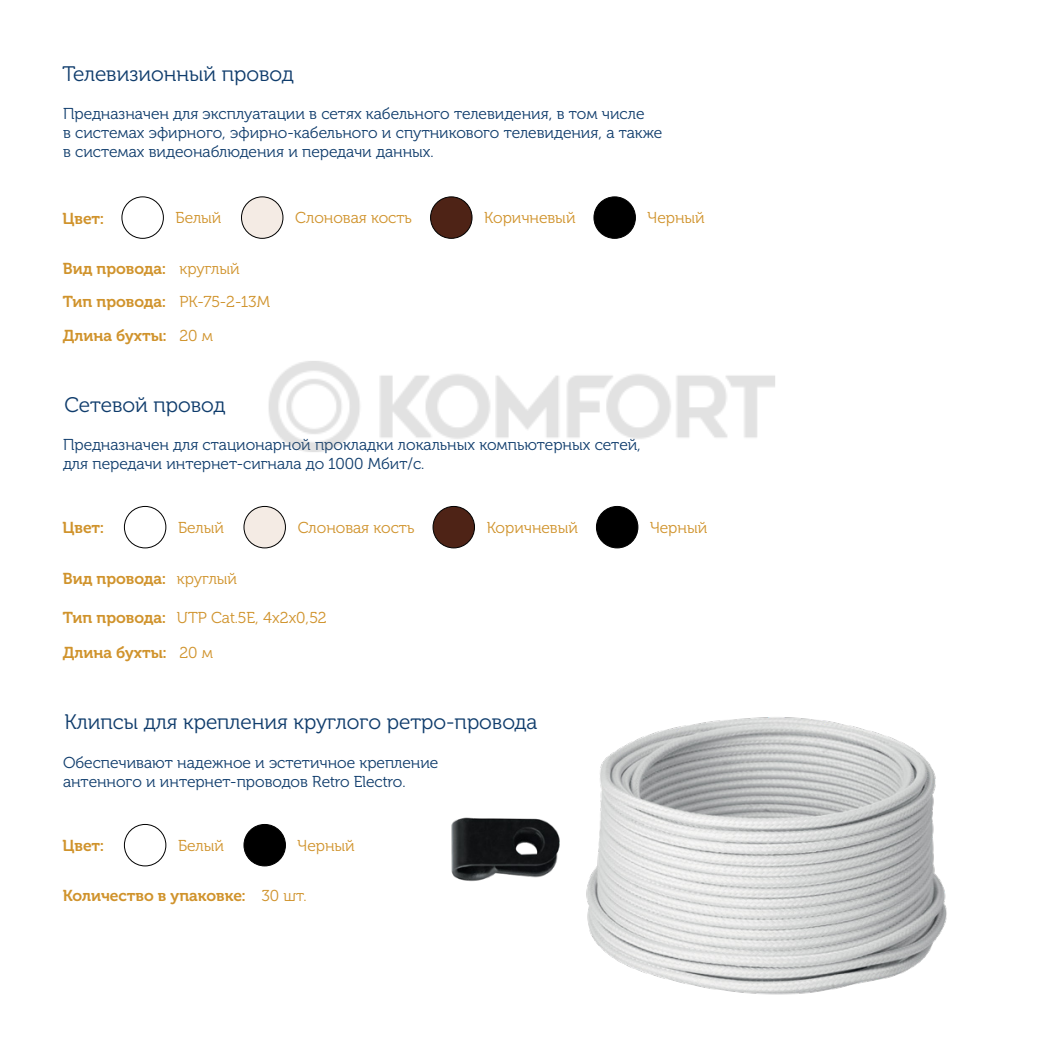
<style>
.page{position:relative;width:1042px;height:1042px;background:#fff}
.page>*{position:absolute;margin:0;border:0;box-sizing:border-box;transform-origin:0 0}
.t1{font:21px "Museo Cyrl 300";color:#0f3c6c}
.t2{font:15.75px/18.9px "Museo Cyrl 300";color:#0f3c6c}
.t3{font:15.75px "Museo Cyrl 300";color:#d0932c}
.t4{font:15.75px "Museo Cyrl 700";color:#d0932c}
</style>
<div class="page">
<img style="left:586px;top:717px;width:361px;height:278px">
<div style="left:122px;top:197px;width:42px;height:41px;border:1px solid #000;border-radius:50%"></div>
<div style="left:124px;top:506px;width:42px;height:42px;border:1px solid #000;border-radius:50%"></div>
<div style="left:124px;top:824px;width:42px;height:42px;border:1px solid #000;border-radius:50%"></div>
<div style="left:241px;top:197px;width:42px;height:41px;background:#f4ebe4;border-radius:50%"></div>
<div style="left:241px;top:197px;width:42px;height:41px;border:1px solid #000;border-radius:50%"></div>
<div style="left:244px;top:506px;width:41px;height:42px;background:#f4ebe4;border-radius:50%"></div>
<div style="left:244px;top:506px;width:42px;height:42px;border:1px solid #000;border-radius:50%"></div>
<div style="left:430px;top:197px;width:42px;height:41px;background:#4e2316;border-radius:50%"></div>
<div style="left:430px;top:197px;width:42px;height:41px;border:1px solid #000;border-radius:50%"></div>
<div style="left:433px;top:506px;width:41px;height:42px;background:#4e2316;border-radius:50%"></div>
<div style="left:433px;top:506px;width:42px;height:42px;border:1px solid #000;border-radius:50%"></div>
<div style="left:594px;top:197px;width:41px;height:41px;background:#000;border-radius:50%"></div>
<div style="left:594px;top:197px;width:41px;height:41px;border:1px solid #000;border-radius:50%"></div>
<div style="left:596px;top:506px;width:42px;height:42px;background:#000;border-radius:50%"></div>
<div style="left:596px;top:506px;width:42px;height:42px;border:1px solid #000;border-radius:50%"></div>
<div style="left:244px;top:824px;width:41px;height:42px;background:#000;border-radius:50%"></div>
<div style="left:244px;top:824px;width:42px;height:42px;border:1px solid #000;border-radius:50%"></div>
<img style="left:451px;top:817px;width:109px;height:65px">
<img style="left:268px;top:361px;width:507px;height:91px">
<h1 class="t1" style="left:63px;top:62px;width:233px">Телевизионный провод</h1>
<p class="t2" style="left:63px;top:104px;width:601px">Предназначен для эксплуатации в сетях кабельного телевидения, в том числе<br>в системах эфирного, эфирно-кабельного и спутникового телевидения, а также в системах видеонаблюдения и передачи данных.</p>
<p class="t4" style="left:63px;top:209px;width:43px">Цвет:</p>
<p class="t3" style="left:176px;top:209px;width:47px">Белый</p>
<p class="t3" style="left:295px;top:209px;width:118px">Слоновая кость</p>
<p class="t3" style="left:484px;top:209px;width:93px">Коричневый</p>
<p class="t3" style="left:647px;top:209px;width:59px">Черный</p>
<p class="t4" style="left:63px;top:260px;width:104px">Вид провода:</p>
<p class="t3" style="left:179px;top:260px;width:62px">круглый</p>
<p class="t4" style="left:63px;top:293px;width:104px">Тип провода:</p>
<p class="t3" style="left:179px;top:293px;width:92px">РК-75-2-13М</p>
<p class="t4" style="left:63px;top:327px;width:105px">Длина бухты:</p>
<p class="t3" style="left:179px;top:327px;width:35px">20 м</p>
<h1 class="t1" style="left:64px;top:393px;width:162px">Сетевой провод</h1>
<p class="t2" style="left:63px;top:436px;width:579px">Предназначен для стационарной прокладки локальных компьютерных сетей, для передачи интернет-сигнала до 1000 Мбит/с.</p>
<p class="t4" style="left:63px;top:519px;width:43px">Цвет:</p>
<p class="t3" style="left:178px;top:519px;width:47px">Белый</p>
<p class="t3" style="left:298px;top:519px;width:118px">Слоновая кость</p>
<p class="t3" style="left:487px;top:519px;width:93px">Коричневый</p>
<p class="t3" style="left:650px;top:519px;width:59px">Черный</p>
<p class="t4" style="left:63px;top:570px;width:104px">Вид провода:</p>
<p class="t3" style="left:177px;top:570px;width:62px">круглый</p>
<p class="t4" style="left:63px;top:608px;width:104px">Тип провода:</p>
<p class="t3" style="left:177px;top:609px;width:151px">UTP Cat.5E, 4x2x0,52</p>
<p class="t4" style="left:63px;top:644px;width:105px">Длина бухты:</p>
<p class="t3" style="left:179px;top:644px;width:35px">20 м</p>
<h1 class="t1" style="left:64px;top:711px;width:474px">Клипсы для крепления круглого ретро-провода</h1>
<p class="t2" style="left:63px;top:754px;width:377px">Обеспечивают надежное и эстетичное крепление антенного и интернет-проводов Retro Electro.</p>
<p class="t4" style="left:63px;top:837px;width:43px">Цвет:</p>
<p class="t3" style="left:178px;top:837px;width:47px">Белый</p>
<p class="t3" style="left:298px;top:837px;width:59px">Черный</p>
<p class="t4" style="left:63px;top:886px;width:184px">Количество в упаковке:</p>
<p class="t3" style="left:261px;top:887px;width:47px">30 шт.</p>
</div>
